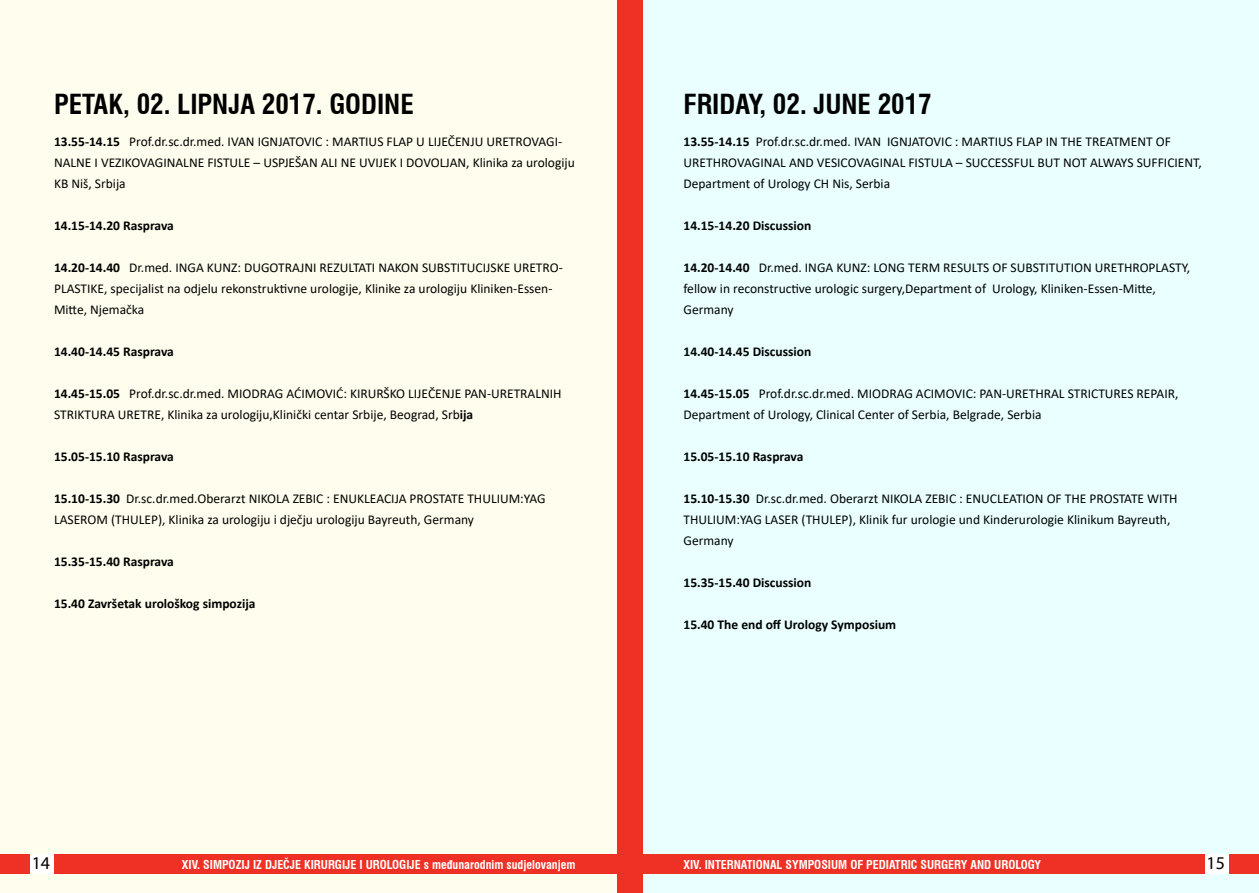
<style>
.page{position:relative;width:1259px;height:893px;background:#fff}
.page>*{position:absolute;margin:0;border:0;box-sizing:border-box;transform-origin:0 0}
.t1{font:700 condensed 27px "Swiss 721 BT";color:#000}
.t2{font:18px "Myriad Pro";color:#000}
.t3{font:13.5px/21px "Calibri";color:#000}
.t4{font:700 13.5px "Calibri";color:#000}
.t5{font:700 condensed 12px "Swiss 721 BT";color:#fff}
.s1{font-weight:700}
</style>
<div class="page">
<div style="left:0;top:0;width:629px;height:893px;background:#fffeee"></div>
<div style="left:629px;top:0;width:630px;height:893px;background:#eaffff"></div>
<div style="left:617px;top:0;width:25px;height:893px;background:#ee3124"></div>
<div style="left:0;top:855px;width:1259px;height:19px;background:#ee3124"></div>
<div style="left:31px;top:855px;width:23px;height:19px;background:#fff"></div>
<div style="left:1205px;top:855px;width:23px;height:19px;background:#fff"></div>
<h1 class="t1" style="left:54px;top:88px;width:361px">PETAK, 02. LIPNJA 2017. GODINE</h1>
<h1 class="t1" style="left:683px;top:88px;width:250px">FRIDAY, 02. JUNE 2017</h1>
<p class="t3" style="left:683px;top:131px;width:520px"><span class="s1">13.55-14.15</span> Prof.dr.sc.dr.med. IVAN IGNJATOVIC : MARTIUS FLAP IN THE TREATMENT OF<br>URETHROVAGINAL AND VESICOVAGINAL FISTULA – SUCCESSFUL BUT NOT ALWAYS SUFFICIENT,<br>Department of Urology CH Nis, Serbia</p>
<p class="t4" style="left:683px;top:216px;width:129px">14.15-14.20 Discussion</p>
<p class="t3" style="left:683px;top:257px;width:508px"><span class="s1">14.20-14.40</span> Dr.med. INGA KUNZ: LONG TERM RESULTS OF SUBSTITUTION URETHROPLASTY, fellow in reconstructive urologic surgery,Department of Urology, Kliniken-Essen-Mitte,<br>Germany</p>
<p class="t4" style="left:683px;top:342px;width:129px">14.40-14.45 Discussion</p>
<p class="t3" style="left:683px;top:383px;width:496px"><span class="s1">14.45-15.05</span> Prof.dr.sc.dr.med. MIODRAG ACIMOVIC: PAN-URETHRAL STRICTURES REPAIR,<br>Department of Urology, Clinical Center of Serbia, Belgrade, Serbia</p>
<p class="t4" style="left:683px;top:447px;width:121px">15.05-15.10 Rasprava</p>
<p class="t3" style="left:683px;top:488px;width:496px"><span class="s1">15.10-15.30</span> Dr.sc.dr.med. Oberarzt NIKOLA ZEBIC : ENUCLEATION OF THE PROSTATE WITH<br>THULIUM:YAG LASER (THULEP), Klinik fur urologie und Kinderurologie Klinikum Bayreuth,<br>Germany</p>
<p class="t4" style="left:683px;top:573px;width:129px">15.35-15.40 Discussion</p>
<p class="t4" style="left:683px;top:615px;width:214px">15.40 The end off Urology Symposium</p>
<p class="t3" style="left:54px;top:131px;width:522px"><span class="s1">13.55-14.15</span> Prof.dr.sc.dr.med. IVAN IGNJATOVIC : MARTIUS FLAP U LIJEČENJU URETROVAGI-<br>NALNE I VEZIKOVAGINALNE FISTULE – USPJEŠAN ALI NE UVIJEK I DOVOLJAN, Klinika za urologiju<br>KB Niš, Srbija</p>
<p class="t4" style="left:54px;top:216px;width:121px">14.15-14.20 Rasprava</p>
<p class="t3" style="left:54px;top:257px;width:510px"><span class="s1">14.20-14.40</span> Dr.med. INGA KUNZ: DUGOTRAJNI REZULTATI NAKON SUBSTITUCIJSKE URETRO-<br>PLASTIKE, specijalist na odjelu rekonstruktivne urologije, Klinike za urologiju Kliniken-Essen-<br>Mitte, Njemačka</p>
<p class="t4" style="left:54px;top:342px;width:121px">14.40-14.45 Rasprava</p>
<p class="t3" style="left:54px;top:383px;width:509px"><span class="s1">14.45-15.05</span> Prof.dr.sc.dr.med. MIODRAG AĆIMOVIĆ: KIRURŠKO LIJEČENJE PAN-URETRALNIH<br>STRIKTURA URETRE, Klinika za urologiju,Klinički centar Srbije, Beograd, Srb<span class="s1">ija</span></p>
<p class="t4" style="left:54px;top:447px;width:121px">15.05-15.10 Rasprava</p>
<p class="t3" style="left:54px;top:488px;width:493px"><span class="s1">15.10-15.30</span> Dr.sc.dr.med.Oberarzt NIKOLA ZEBIC : ENUKLEACIJA PROSTATE THULIUM:YAG<br>LASEROM (THULEP), Klinika za urologiju i dječju urologiju Bayreuth, Germany</p>
<p class="t4" style="left:54px;top:552px;width:121px">15.35-15.40 Rasprava</p>
<p class="t4" style="left:54px;top:594px;width:203px">15.40 Završetak urološkog simpozija</p>
<h2 class="t2" style="left:32px;top:852px;width:20px">14</h2>
<p class="t5" style="left:182px;top:857px;width:395px">XIV. SIMPOZIJ IZ DJEČJE KIRURGIJE I UROLOGIJE s međunarodnim sudjelovanjem</p>
<p class="t5" style="left:683px;top:857px;width:359px">XIV. INTERNATIONAL SYMPOSIUM OF PEDIATRIC SURGERY AND UROLOGY</p>
<h2 class="t2" style="left:1206px;top:852px;width:20px">15</h2>
</div>
